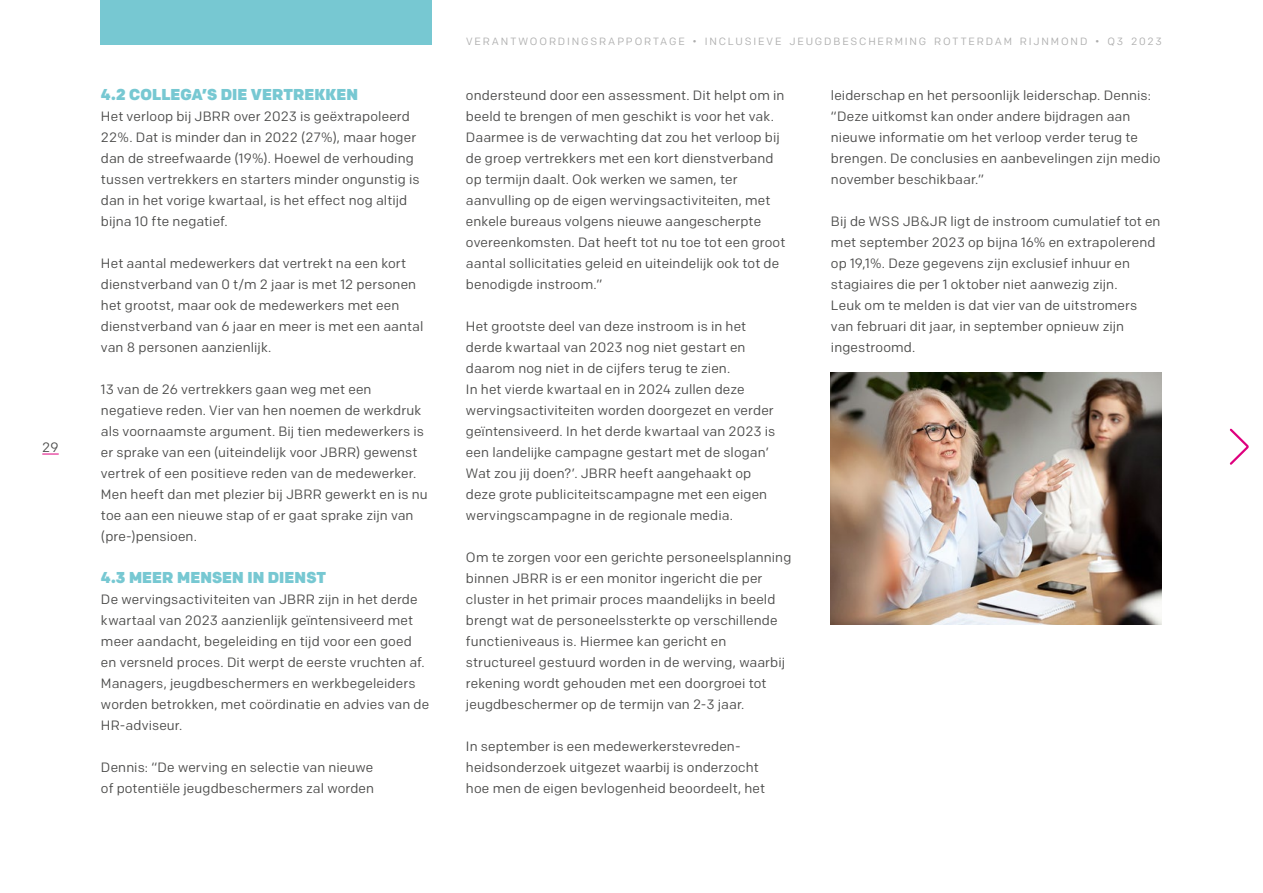
<style>
.page{position:relative;width:1263px;height:893px;background:#fff}
.page>*{position:absolute;margin:0;border:0;box-sizing:border-box;transform-origin:0 0}
.t1{font:900 15.75px "Colfax";letter-spacing:.005em;color:#77c8d2}
.t2{font:13.5px/21px "Colfax";letter-spacing:.01em;color:#4a4a49}
.t3{font:10.5px "Colfax";letter-spacing:.175em;color:#adadad}
</style>
<div class="page">
<div style="left:101px;top:0;width:331px;height:45px;background:#77c8d2"></div>
<img style="left:831px;top:373px;width:331px;height:252px">
<svg style="left:1229px;top:428px;width:20px;height:37px"></svg>
<svg style="left:42px;top:454px;width:17px;height:1px"></svg>
<p class="t2" style="left:42px;top:436px;width:18px">29</p>
<p class="t1" style="left:101px;top:85px;width:259px">4.2 COLLEGA’S DIE VERTREKKEN</p>
<p class="t2" style="left:101px;top:106px;width:320px">Het verloop bij JBRR over 2023 is geëxtrapoleerd 22%. Dat is minder dan in 2022 (27%), maar hoger dan de streefwaarde (19%). Hoewel de verhouding tussen vertrekkers en starters minder ongunstig is dan in het vorige kwartaal, is het effect nog altijd bijna 10 fte negatief.</p>
<p class="t2" style="left:101px;top:253px;width:324px">Het aantal medewerkers dat vertrekt na een kort dienstverband van 0 t/m 2 jaar is met 12 personen het grootst, maar ook de medewerkers met een dienstverband van 6 jaar en meer is met een aantal van 8 personen aanzienlijk.</p>
<p class="t2" style="left:101px;top:379px;width:328px">13 van de 26 vertrekkers gaan weg met een negatieve reden. Vier van hen noemen de werkdruk als voornaamste argument. Bij tien medewerkers is er sprake van een (uiteindelijk voor JBRR) gewenst vertrek of een positieve reden van de medewerker.<br>Men heeft dan met plezier bij JBRR gewerkt en is nu toe aan een nieuwe stap of er gaat sprake zijn van (pre-)pensioen.</p>
<p class="t1" style="left:101px;top:568px;width:227px">4.3 MEER MENSEN IN DIENST</p>
<p class="t2" style="left:101px;top:589px;width:330px">De wervingsactiviteiten van JBRR zijn in het derde kwartaal van 2023 aanzienlijk geïntensiveerd met meer aandacht, begeleiding en tijd voor een goed en versneld proces. Dit werpt de eerste vruchten af.<br>Managers, jeugdbeschermers en werkbegeleiders worden betrokken, met coördinatie en advies van de HR-adviseur.</p>
<p class="t2" style="left:101px;top:757px;width:275px">Dennis: “De werving en selectie van nieuwe of potentiële jeugdbeschermers zal worden</p>
<p class="t3" style="left:466px;top:35px;width:697px">VERANTWOORDINGSRAPPORTAGE • INCLUSIEVE JEUGDBESCHERMING ROTTERDAM RIJNMOND • Q3 2023</p>
<p class="t2" style="left:466px;top:85px;width:321px">ondersteund door een assessment. Dit helpt om in beeld te brengen of men geschikt is voor het vak.<br>Daarmee is de verwachting dat zou het verloop bij de groep vertrekkers met een kort dienstverband op termijn daalt. Ook werken we samen, ter aanvulling op de eigen wervingsactiviteiten, met enkele bureaus volgens nieuwe aangescherpte overeenkomsten. Dat heeft tot nu toe tot een groot aantal sollicitaties geleid en uiteindelijk ook tot de benodigde instroom.”</p>
<p class="t2" style="left:466px;top:316px;width:311px">Het grootste deel van deze instroom is in het derde kwartaal van 2023 nog niet gestart en daarom nog niet in de cijfers terug te zien.<br>In het vierde kwartaal en in 2024 zullen deze wervingsactiviteiten worden doorgezet en verder geïntensiveerd. In het derde kwartaal van 2023 is een landelijke campagne gestart met de slogan’ Wat zou jij doen?’. JBRR heeft aangehaakt op deze grote publiciteitscampagne met een eigen wervingscampagne in de regionale media.</p>
<p class="t2" style="left:466px;top:547px;width:327px">Om te zorgen voor een gerichte personeelsplanning binnen JBRR is er een monitor ingericht die per cluster in het primair proces maandelijks in beeld brengt wat de personeelssterkte op verschillende functieniveaus is. Hiermee kan gericht en structureel gestuurd worden in de werving, waarbij rekening wordt gehouden met een doorgroei tot jeugdbeschermer op de termijn van 2-3 jaar.</p>
<p class="t2" style="left:466px;top:736px;width:301px">In september is een medewerkerstevreden&shy;heidsonderzoek uitgezet waarbij is onderzocht hoe men de eigen bevlogenheid beoordeelt, het</p>
<p class="t2" style="left:831px;top:85px;width:331px">leiderschap en het persoonlijk leiderschap. Dennis: “Deze uitkomst kan onder andere bijdragen aan nieuwe informatie om het verloop verder terug te brengen. De conclusies en aanbevelingen zijn medio november beschikbaar.”</p>
<p class="t2" style="left:831px;top:211px;width:331px">Bij de WSS JB&amp;JR ligt de instroom cumulatief tot en met september 2023 op bijna 16% en extrapolerend op 19,1%. Deze gegevens zijn exclusief inhuur en stagiaires die per 1 oktober niet aanwezig zijn.<br>Leuk om te melden is dat vier van de uitstromers van februari dit jaar, in september opnieuw zijn ingestroomd.</p>
</div>
